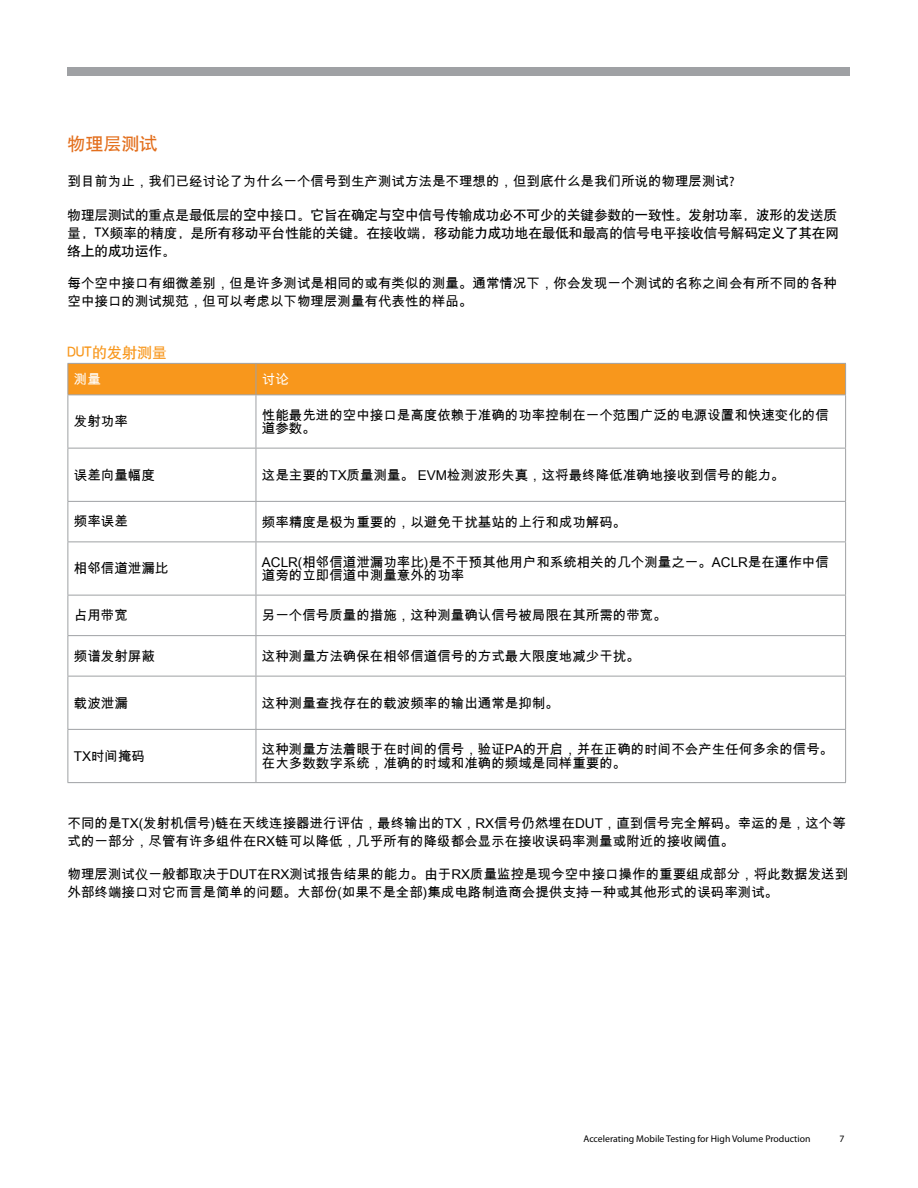
<style>
.page{position:relative;width:918px;height:1188px;background:#fff}
.page>*{position:absolute;margin:0;border:0;box-sizing:border-box;transform-origin:0 0}
.t1{font:18px "H Yb 1 gj";color:#e36f1d}
.t2{font:15px "H Yb 1 gj";color:#f8971c}
.t3{font:13.5px/18px "Arial Unicode MS";color:#000}
.t4{font:13.5px/18px "H Yb 1 gj";color:#000}
.t5{font:13.5px "Arial Unicode MS";color:#fff}
.t6{font:9.75px "Myriad Pro";color:#000}
.s1{font-family:"Myriad Pro"}
</style>
<div class="page">
<div style="left:68px;top:68px;width:782px;height:8px;background:#9fa1a4"></div>
<div style="left:69px;top:364px;width:776px;height:30px;background:#f8971c"></div>
<hr style="left:68px;top:363px;width:188px;height:1px;background:#9fa1a4">
<hr style="left:68px;top:364px;width:1px;height:30px;background:#9fa1a4">
<hr style="left:256px;top:363px;width:590px;height:1px;background:#9fa1a4">
<hr style="left:256px;top:364px;width:1px;height:30px;background:#9fa1a4">
<hr style="left:845px;top:364px;width:1px;height:30px;background:#9fa1a4">
<hr style="left:68px;top:394px;width:188px;height:1px;background:#9fa1a4">
<hr style="left:68px;top:395px;width:1px;height:53px;background:#9fa1a4">
<hr style="left:256px;top:394px;width:590px;height:1px;background:#9fa1a4">
<hr style="left:256px;top:395px;width:1px;height:53px;background:#9fa1a4">
<hr style="left:845px;top:395px;width:1px;height:53px;background:#9fa1a4">
<hr style="left:68px;top:448px;width:188px;height:1px;background:#9fa1a4">
<hr style="left:68px;top:448px;width:1px;height:53px;background:#9fa1a4">
<hr style="left:256px;top:448px;width:590px;height:1px;background:#9fa1a4">
<hr style="left:256px;top:448px;width:1px;height:53px;background:#9fa1a4">
<hr style="left:845px;top:448px;width:1px;height:53px;background:#9fa1a4">
<hr style="left:68px;top:501px;width:188px;height:1px;background:#9fa1a4">
<hr style="left:68px;top:502px;width:1px;height:40px;background:#9fa1a4">
<hr style="left:256px;top:501px;width:590px;height:1px;background:#9fa1a4">
<hr style="left:256px;top:502px;width:1px;height:40px;background:#9fa1a4">
<hr style="left:845px;top:502px;width:1px;height:40px;background:#9fa1a4">
<hr style="left:68px;top:542px;width:188px;height:1px;background:#9fa1a4">
<hr style="left:68px;top:542px;width:1px;height:53px;background:#9fa1a4">
<hr style="left:256px;top:542px;width:590px;height:1px;background:#9fa1a4">
<hr style="left:256px;top:542px;width:1px;height:53px;background:#9fa1a4">
<hr style="left:845px;top:542px;width:1px;height:53px;background:#9fa1a4">
<hr style="left:68px;top:595px;width:188px;height:1px;background:#9fa1a4">
<hr style="left:68px;top:596px;width:1px;height:39px;background:#9fa1a4">
<hr style="left:256px;top:595px;width:590px;height:1px;background:#9fa1a4">
<hr style="left:256px;top:596px;width:1px;height:39px;background:#9fa1a4">
<hr style="left:845px;top:596px;width:1px;height:39px;background:#9fa1a4">
<hr style="left:68px;top:635px;width:188px;height:1px;background:#9fa1a4">
<hr style="left:68px;top:636px;width:1px;height:40px;background:#9fa1a4">
<hr style="left:256px;top:635px;width:590px;height:1px;background:#9fa1a4">
<hr style="left:256px;top:636px;width:1px;height:40px;background:#9fa1a4">
<hr style="left:845px;top:636px;width:1px;height:40px;background:#9fa1a4">
<hr style="left:68px;top:676px;width:188px;height:1px;background:#9fa1a4">
<hr style="left:68px;top:676px;width:1px;height:53px;background:#9fa1a4">
<hr style="left:256px;top:676px;width:590px;height:1px;background:#9fa1a4">
<hr style="left:256px;top:676px;width:1px;height:53px;background:#9fa1a4">
<hr style="left:845px;top:676px;width:1px;height:53px;background:#9fa1a4">
<hr style="left:68px;top:729px;width:188px;height:1px;background:#9fa1a4">
<hr style="left:68px;top:730px;width:1px;height:52px;background:#9fa1a4">
<hr style="left:256px;top:729px;width:590px;height:1px;background:#9fa1a4">
<hr style="left:256px;top:730px;width:1px;height:52px;background:#9fa1a4">
<hr style="left:845px;top:730px;width:1px;height:52px;background:#9fa1a4">
<hr style="left:68px;top:782px;width:188px;height:1px;background:#9fa1a4">
<hr style="left:256px;top:782px;width:590px;height:1px;background:#9fa1a4">
<h1 class="t1" style="left:68px;top:134px;width:91px">物理层测试</h1>
<p class="t3" style="left:68px;top:172px;width:668px">到目前为止，我们已经讨论了为什么一个信号到生产测试方法是不理想的，但到底什么是我们所说的物理层测试<span class="s1">?</span></p>
<p class="t4" style="left:68px;top:206px;width:773px">物理层测试的重点是最低层的空中接口。它旨在确定与空中信号传输成功必不可少的关键参数的一致性。发射功率，波形的发送质量，TX频率的精度，是所有移动平台性能的关键。在接收端，移动能力成功地在最低和最高的信号电平接收信号解码定义了其在网络上的成功运作。</p>
<p class="t3" style="left:68px;top:274px;width:771px">每个空中接口有细微差别，但是许多测试是相同的或有类似的测量。通常情况下，你会发现一个测试的名称之间会有所不同的各种空中接口的测试规范，但可以考虑以下物理层测量有代表性的样品。</p>
<p class="t2" style="left:68px;top:345px;width:101px">DUT的发射测量</p>
<p class="t5" style="left:74px;top:369px;width:28px">测量</p>
<p class="t5" style="left:262px;top:369px;width:28px">讨论</p>
<p class="t3" style="left:74px;top:412px;width:55px">发射功率</p>
<p class="t3" style="left:262px;top:408px;width:568px;line-height:13.5px">性能最先进的空中接口是高度依赖于准确的功率控制在一个范围广泛的电源设置和快速变化的信道参数。</p>
<p class="t3" style="left:74px;top:466px;width:82px">误差向量幅度</p>
<p class="t3" style="left:262px;top:466px;width:524px">这是主要的TX质量测量。 EVM检测波形失真，这将最终降低准确地接收到信号的能力。</p>
<p class="t3" style="left:74px;top:512px;width:55px">频率误差</p>
<p class="t3" style="left:262px;top:513px;width:366px">频率精度是极为重要的，以避免干扰基站的上行和成功解码。</p>
<p class="t3" style="left:74px;top:559px;width:96px">相邻信道泄漏比</p>
<p class="t3" style="left:262px;top:555px;width:568px;line-height:13.5px">ACLR(相邻信道泄漏功率比)是不干预其他用户和系统相关的几个测量之一。ACLR是在運作中信道旁的立即信道中測量意外的功率</p>
<p class="t3" style="left:74px;top:606px;width:55px">占用带宽</p>
<p class="t3" style="left:262px;top:606px;width:406px">另一个信号质量的措施，这种测量确认信号被局限在其所需的带宽。</p>
<p class="t3" style="left:74px;top:647px;width:82px">频谱发射屏蔽</p>
<p class="t3" style="left:262px;top:647px;width:379px">这种测量方法确保在相邻信道信号的方式最大限度地减少干扰。</p>
<p class="t3" style="left:74px;top:694px;width:55px">载波泄漏</p>
<p class="t3" style="left:262px;top:694px;width:298px">这种测量查找存在的载波频率的输出通常是抑制。</p>
<p class="t3" style="left:74px;top:747px;width:73px">TX时间掩码</p>
<p class="t3" style="left:262px;top:742px;width:573px;line-height:13.5px">这种测量方法着眼于在时间的信号，验证PA的开启，并在正确的时间不会产生任何多余的信号。在大多数数字系统，准确的时域和准确的频域是同样重要的。</p>
<p class="t3" style="left:68px;top:814px;width:780px">不同的是TX(发射机信号)链在天线连接器进行评估，最终输出的TX，RX信号仍然埋在DUT，直到信号完全解码。幸运的是，这个等式的一部分，尽管有许多组件在RX链可以降低，几乎所有的降级都会显示在接收误码率测量或附近的接收阈值。</p>
<p class="t3" style="left:68px;top:865px;width:782px">物理层测试仪一般都取决于DUT在RX测试报告结果的能力。由于RX质量监控是现今空中接口操作的重要组成部分，将此数据发送到外部终端接口对它而言是简单的问题。大部份(如果不是全部)集成电路制造商会提供支持一种或其他形式的误码率测试。</p>
<p class="t6" style="left:584px;top:1132px;width:229px">Accelerating Mobile Testing for High Volume Production</p>
<p class="t6" style="left:839px;top:1133px;width:7px">7</p>
</div>
